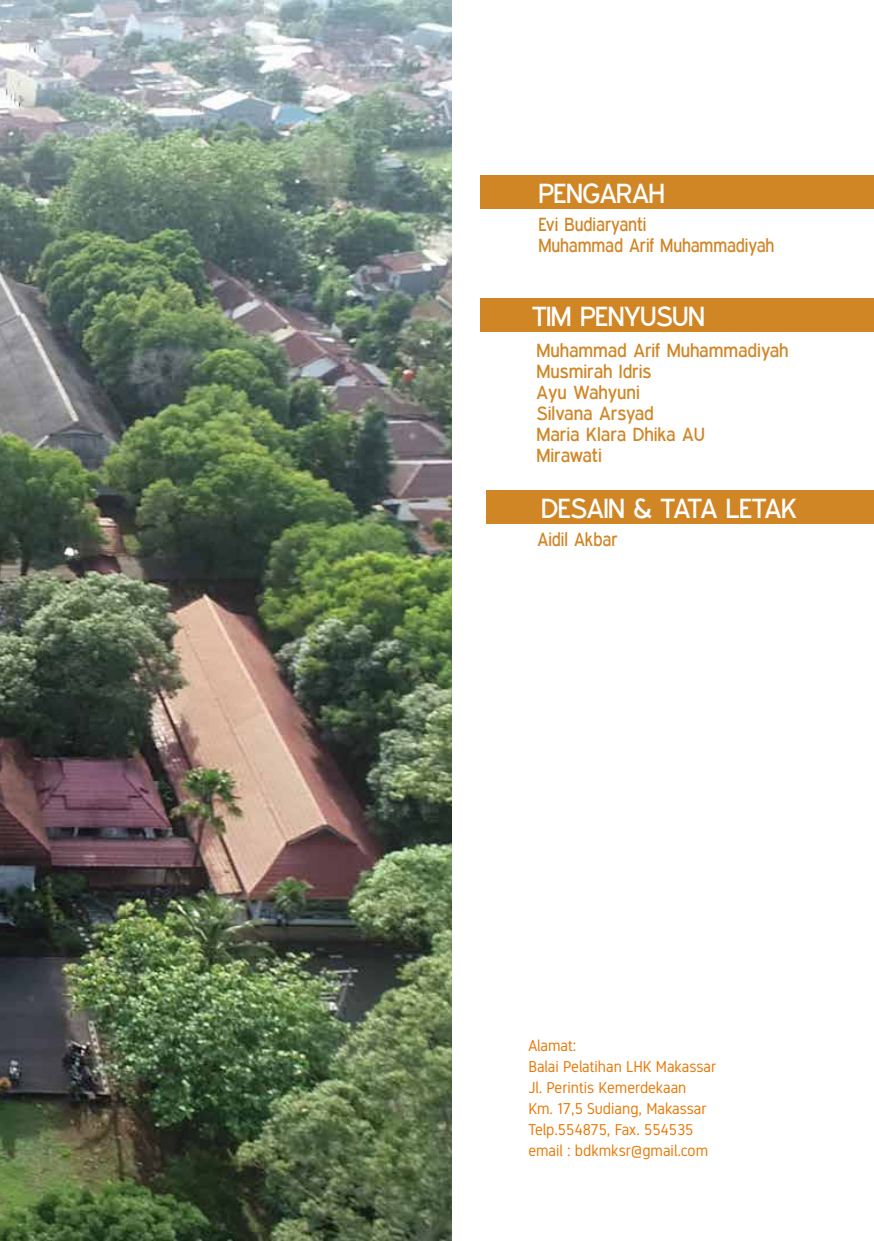
<style>
.page{position:relative;width:874px;height:1241px;background:#fff}
.page>*{position:absolute;margin:0;border:0;box-sizing:border-box;transform-origin:0 0}
.t1{font:28px "Expressway Free";color:#fff}
.t2{font:19.25px/21px "Expressway Free";letter-spacing:.03em;color:#d18626}
.t3{font:19.25px/21px "Expressway Free";letter-spacing:.03em;color:#d18626;scale:.91 1}
.t4{font:15.75px/21px "Gidole";color:#e97600}
</style>
<div class="page">
<div style="left:480px;top:175px;width:393px;height:34px;background:#d18626"></div>
<div style="left:480px;top:298px;width:393px;height:34px;background:#d18626"></div>
<img style="left:0;top:0;width:451px;height:1240px">
<div style="left:486px;top:490px;width:387px;height:34px;background:#d18626"></div>
<h1 class="t1" style="left:538px;top:177px;width:127px">PENGARAH</h1>
<p class="t3" style="left:538px;top:214px;width:260px">Evi Budiaryanti<br>Muhammad Arif Muhammadiyah</p>
<h1 class="t1" style="left:532px;top:300px;width:174px">TIM PENYUSUN</h1>
<p class="t2" style="left:536px;top:340px;width:253px">Muhammad Arif Muhammadiyah<br>Musmirah Idris<br>Ayu Wahyuni<br>Silvana Arsyad<br>Maria Klara Dhika AU<br>Mirawati</p>
<h1 class="t1" style="left:541px;top:492px;width:257px">DESAIN &amp; TATA LETAK</h1>
<p class="t3" style="left:537px;top:529px;width:89px">Aidil Akbar</p>
<p class="t4" style="left:528px;top:1034px;width:189px">Alamat:<br>Balai Pelatihan LHK Makassar<br>Jl. Perintis Kemerdekaan<br>Km. 17,5 Sudiang, Makassar<br>Telp.554875, Fax. 554535 email : bdkmksr@gmail.com</p>
</div>
